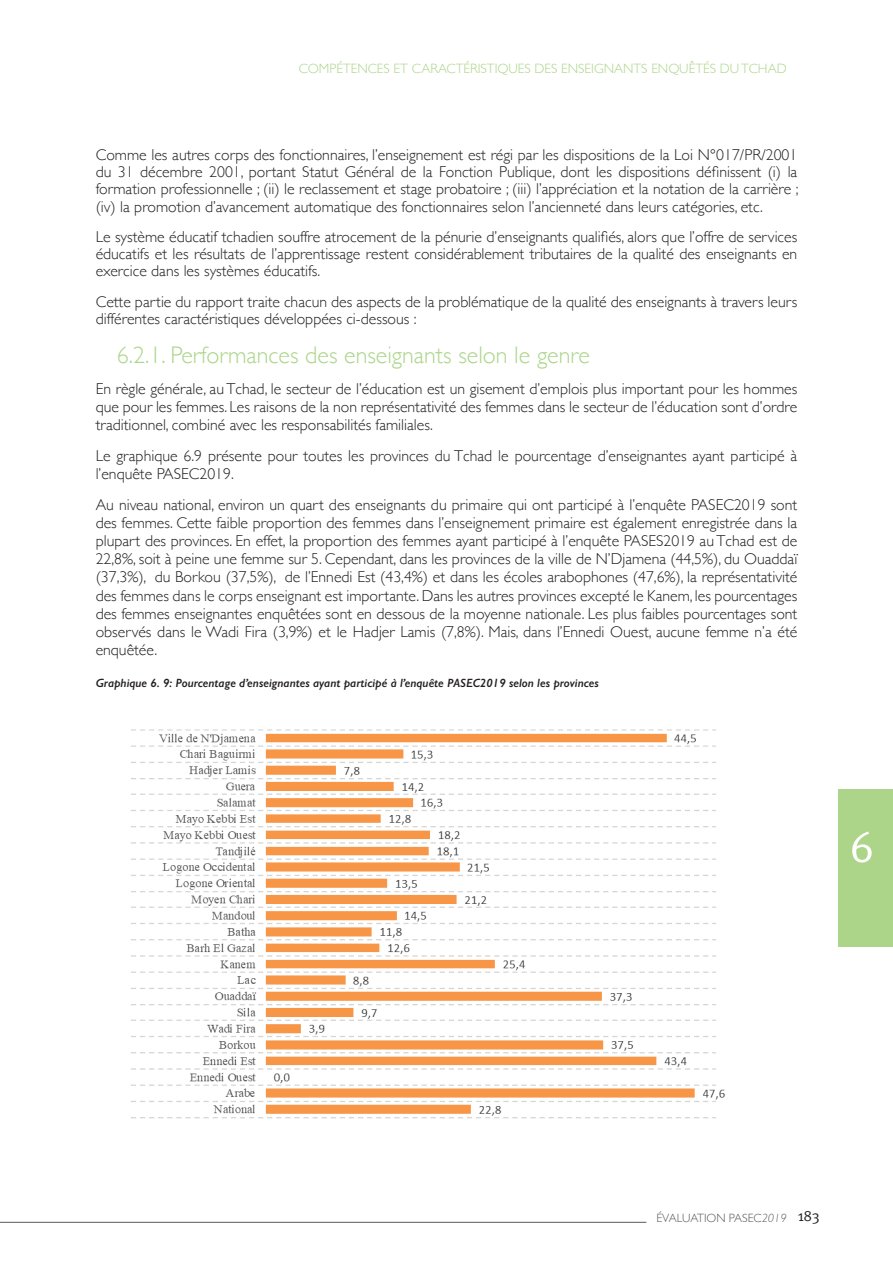
<style>
.page{position:relative;width:893px;height:1263px;background:#fff}
.page>*{position:absolute;margin:0;border:0;box-sizing:border-box;transform-origin:0 0}
.t1{font:300 24px "Gill Sans";color:#acd589}
.t2{font:300 15.75px/18.1px "Gill Sans";color:#231f20;text-align:justify}
.t3{font:300 13.5px "Gill Sans";color:#acd589}
.t4{font:italic 600 12px "Gill Sans";color:#231f20}
.t5{font:300 12px "Gill Sans";color:#595959}
.s1{font-style:italic}
.s2{font-family:"Meta";font-weight:400;font-size:15px;color:#231f20}
</style>
<div class="page">
<hr style="left:0;top:1222px;width:646px;height:1px;background:#595959">
<div style="left:838px;top:789px;width:55px;height:158px;background:#acd589"></div>
<svg style="left:852px;top:831px;width:20px;height:31px"></svg>
<img style="left:131px;top:729px;width:594px;height:390px">
<p class="t3" style="left:299px;top:58px;width:489px">COMPÉTENCES ET CARACTÉRISTIQUES DES ENSEIGNANTS ENQUÊTÉS DU TCHAD</p>
<p class="t2" style="left:96px;top:145px;width:704px;line-height:17.2px">Comme les autres corps des fonctionnaires, l’enseignement est régi par les dispositions de la Loi N°017/PR/2001 du 31 décembre 2001, portant Statut Général de la Fonction Publique, dont les dispositions définissent (i) la formation professionnelle ; (ii) le reclassement et stage probatoire ; (iii) l’appréciation et la notation de la carrière ; (iv) la promotion d’avancement automatique des fonctionnaires selon l’ancienneté dans leurs catégories, etc.</p>
<p class="t2" style="left:96px;top:227px;width:703px;line-height:17.4px">Le système éducatif tchadien souffre atrocement de la pénurie d’enseignants qualifiés, alors que l’offre de services éducatifs et les résultats de l’apprentissage restent considérablement tributaires de la qualité des enseignants en exercice dans les systèmes éducatifs.</p>
<p class="t2" style="left:96px;top:292px;width:703px;line-height:17.2px">Cette partie du rapport traite chacun des aspects de la problématique de la qualité des enseignants à travers leurs différentes caractéristiques développées ci-dessous :</p>
<p class="t1" style="left:117px;top:336px;width:475px">6.2.1. Performances des enseignants selon le genre</p>
<p class="t2" style="left:96px;top:379px;width:703px">En règle générale, au Tchad, le secteur de l’éducation est un gisement d’emplois plus important pour les hommes que pour les femmes. Les raisons de la non représentativité des femmes dans le secteur de l’éducation sont d’ordre traditionnel, combiné avec les responsabilités familiales.</p>
<p class="t2" style="left:96px;top:446px;width:703px">Le graphique 6.9 présente pour toutes les provinces du Tchad le pourcentage d’enseignantes ayant participé à l’enquête PASEC2019.</p>
<p class="t2" style="left:96px;top:495px;width:703px">Au niveau national, environ un quart des enseignants du primaire qui ont participé à l’enquête PASEC2019 sont des femmes. Cette faible proportion des femmes dans l’enseignement primaire est également enregistrée dans la plupart des provinces. En effet, la proportion des femmes ayant participé à l’enquête PASES2019 au Tchad est de 22,8%, soit à peine une femme sur 5. Cependant, dans les provinces de la ville de N’Djamena (44,5%), du Ouaddaï (37,3%), du Borkou (37,5%), de l’Ennedi Est (43,4%) et dans les écoles arabophones (47,6%), la représentativité des femmes dans le corps enseignant est importante. Dans les autres provinces excepté le Kanem, les pourcentages des femmes enseignantes enquêtées sont en dessous de la moyenne nationale. Les plus faibles pourcentages sont observés dans le Wadi Fira (3,9%) et le Hadjer Lamis (7,8%). Mais, dans l’Ennedi Ouest, aucune femme n’a été enquêtée.</p>
<p class="t4" style="left:96px;top:675px;width:505px">Graphique 6. 9: Pourcentage d’enseignantes ayant participé à l’enquête PASEC2019 selon les provinces</p>
<p class="t5" style="left:656px;top:1209px;width:165px">ÉVALUATION PASEC<span class="s1">2019</span> <span class="s2">183</span></p>
</div>
